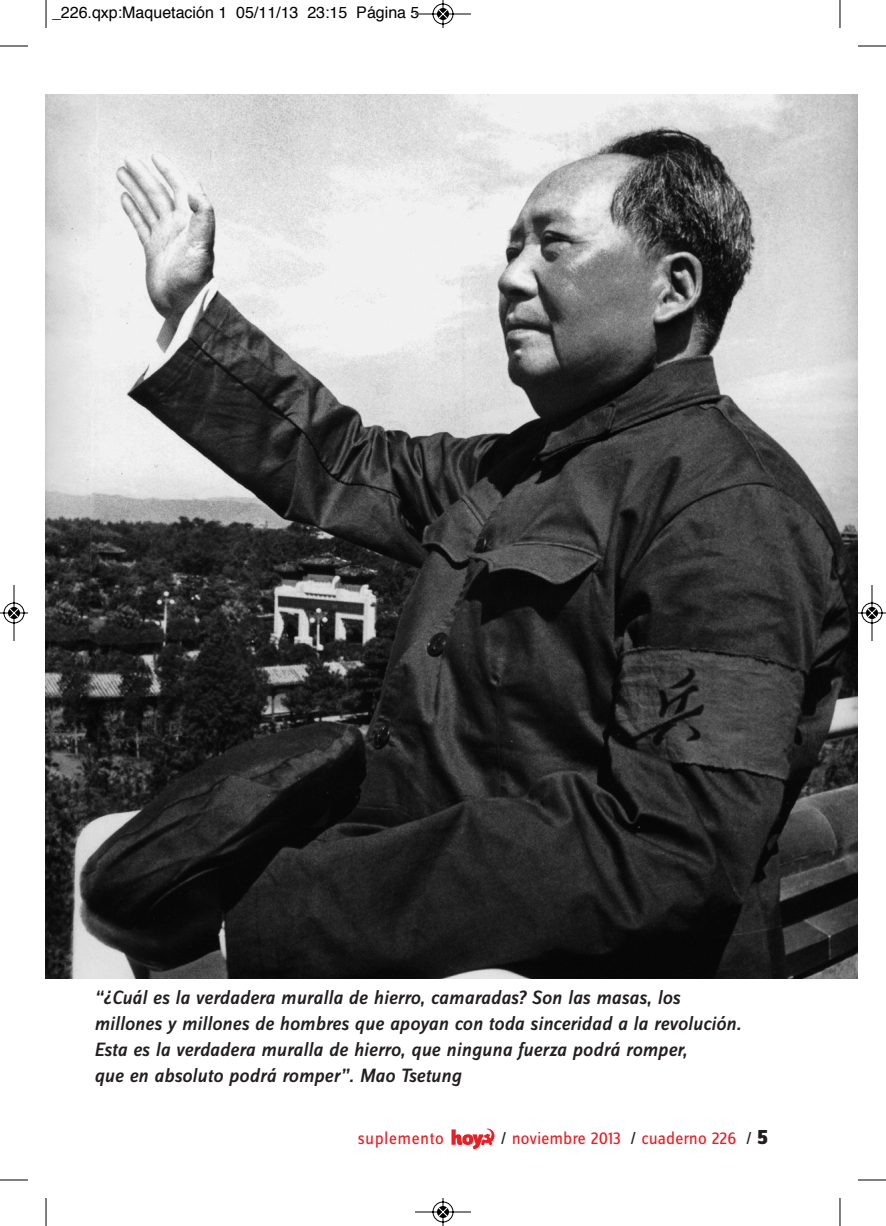
<style>
.page{position:relative;width:886px;height:1226px;background:#fff}
.page>*{position:absolute;margin:0;border:0;box-sizing:border-box;transform-origin:0 0}
.t1{font:italic 500 20px/26px "Zine Sans Dis";color:#231f20}
.t2{font:18px "Zine Sans Dis";color:#ee1d23}
.t3{font:18px "Zine Sans Dis";letter-spacing:.025em;color:#ee1d23}
.t4{font:16px "Helvetica";color:#000}
.s1{color:#231f20}
.s2{font-weight:800;font-size:22px;color:#231f20}
</style>
<div class="page">
<img style="left:451px;top:1128px;width:43px;height:22px">
<img style="left:45px;top:94px;width:813px;height:884px">
<svg style="left:46px;top:0;width:1px;height:28px"></svg>
<svg style="left:0;top:45px;width:28px;height:2px"></svg>
<svg style="left:839px;top:0;width:1px;height:28px"></svg>
<svg style="left:858px;top:45px;width:28px;height:2px"></svg>
<svg style="left:46px;top:1198px;width:1px;height:28px"></svg>
<svg style="left:0;top:1179px;width:28px;height:2px"></svg>
<svg style="left:839px;top:1198px;width:1px;height:28px"></svg>
<svg style="left:858px;top:1179px;width:28px;height:2px"></svg>
<svg style="left:415px;top:0;width:56px;height:28px"></svg>
<svg style="left:415px;top:1198px;width:56px;height:28px"></svg>
<svg style="left:0;top:585px;width:28px;height:56px"></svg>
<svg style="left:857px;top:584px;width:29px;height:58px"></svg>
<p class="t4" style="left:52px;top:6px;width:369px">_226.qxp:Maquetación 1 05/11/13 23:15 Página 5</p>
<p class="t1" style="left:94px;top:986px;width:648px">“¿Cuál es la verdadera muralla de hierro, camaradas? Son las masas, los millones y millones de hombres que apoyan con toda sinceridad a la revolución.<br>Esta es la verdadera muralla de hierro, que ninguna fuerza podrá romper,<br>que en absoluto podrá romper”. Mao Tsetung</p>
<p class="t3" style="left:358px;top:1132px;width:87px">suplemento</p>
<p class="t2" style="left:501px;top:1132px;width:268px"><span class="s1">/</span> noviembre 2013 <span class="s1">/</span> cuaderno 226 <span class="s1">/</span> <span class="s2">5</span></p>
</div>
